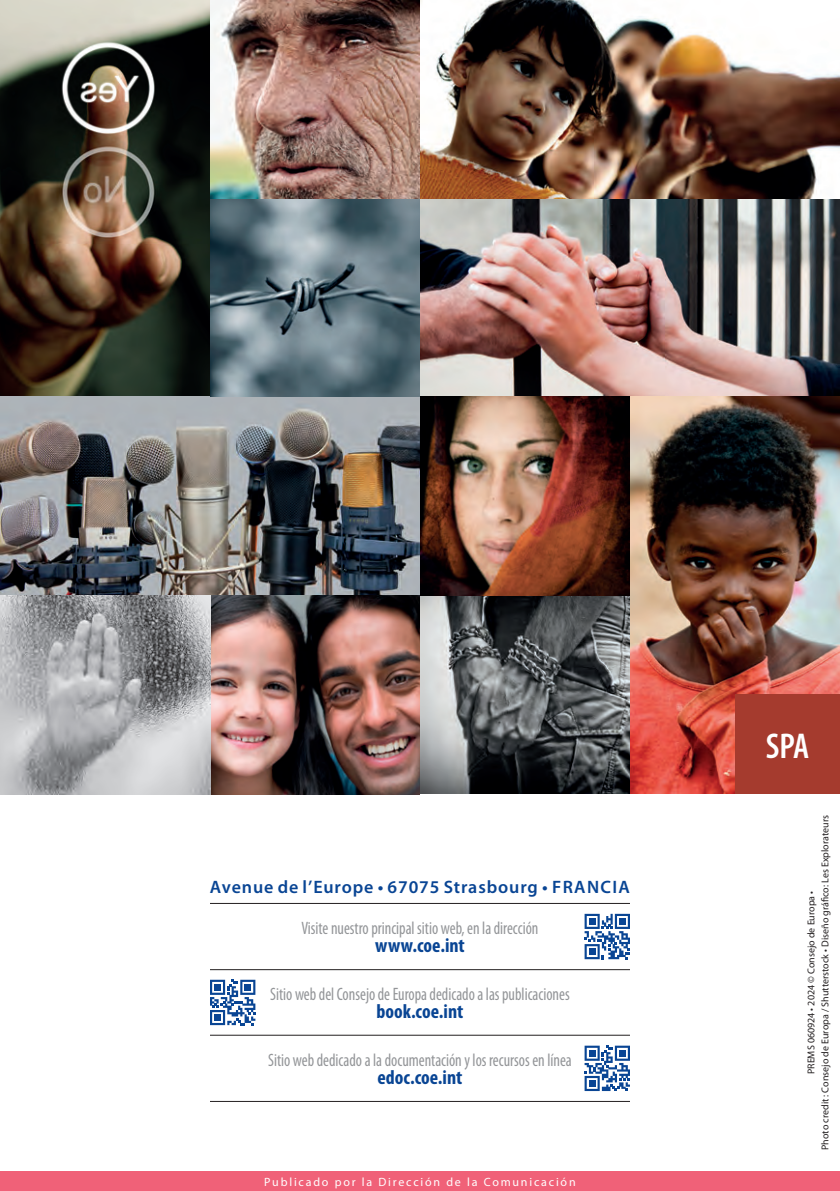
<style>
.page{position:relative;width:840px;height:1191px;background:#fff}
.page>*{position:absolute;margin:0;border:0;box-sizing:border-box;transform-origin:0 0}
.t1{font:600 condensed 36px "Myriad Pro";color:#fff}
.t2{font:700 condensed 20px "Myriad Pro";color:#094594}
.t3{font:condensed 18px "Myriad Pro";color:#939598;scale:.9 1}
.t4{font:600 18px "Myriad Pro";letter-spacing:.05em;color:#094594}
.t5{font:12px "Myriad Pro";letter-spacing:.15em;color:#fff}
.t6{font:10px/14px "Myriad Pro";color:#231f20;text-align:center}
</style>
<div class="page">
<svg style="left:584px;top:913px;width:45px;height:46px"></svg>
<svg style="left:210px;top:979px;width:45px;height:46px"></svg>
<svg style="left:584px;top:1045px;width:45px;height:46px"></svg>
<hr style="left:210px;top:969px;width:419px;height:1px;background:#231f20">
<hr style="left:210px;top:1034px;width:419px;height:1px;background:#231f20">
<hr style="left:210px;top:1101px;width:419px;height:1px;background:#231f20">
<hr style="left:210px;top:903px;width:419px;height:1px;background:#231f20">
<div style="left:0;top:1171px;width:839px;height:20px;background:#f06178"></div>
<img style="left:0;top:0;width:839px;height:794px">
<div style="left:734px;top:694px;width:105px;height:100px;background:#a53b2e"></div>
<p class="t4" style="left:210px;top:876px;width:421px">Avenue de l’Europe • 67075 Strasbourg • FRANCIA</p>
<p class="t3" style="left:301px;top:917px;width:264px">Visite nuestro principal sitio web, en la dirección</p>
<p class="t2" style="left:375px;top:933px;width:91px">www.coe.int</p>
<p class="t3" style="left:270px;top:983px;width:334px">Sitio web del Consejo de Europa dedicado a las publicaciones</p>
<p class="t2" style="left:376px;top:999px;width:88px">book.coe.int</p>
<p class="t3" style="left:268px;top:1049px;width:339px">Sitio web dedicado a la documentación y los recursos en línea</p>
<p class="t2" style="left:377px;top:1065px;width:86px">edoc.coe.int</p>
<p class="t5" style="left:264px;top:1174px;width:313px">Publicado por la Dirección de la Comunicación</p>
<h1 class="t1" style="left:765px;top:723px;width:45px">SPA</h1>
<p class="t6" style="left:803px;top:1150px;width:336px;rotate:-90deg">PREMS 060924 • 2024 © Consejo de Europa •<br>Photo credit : Consejo de Europa / Shutterstock • Diseño gráfico: Les Explorateurs</p>
</div>
